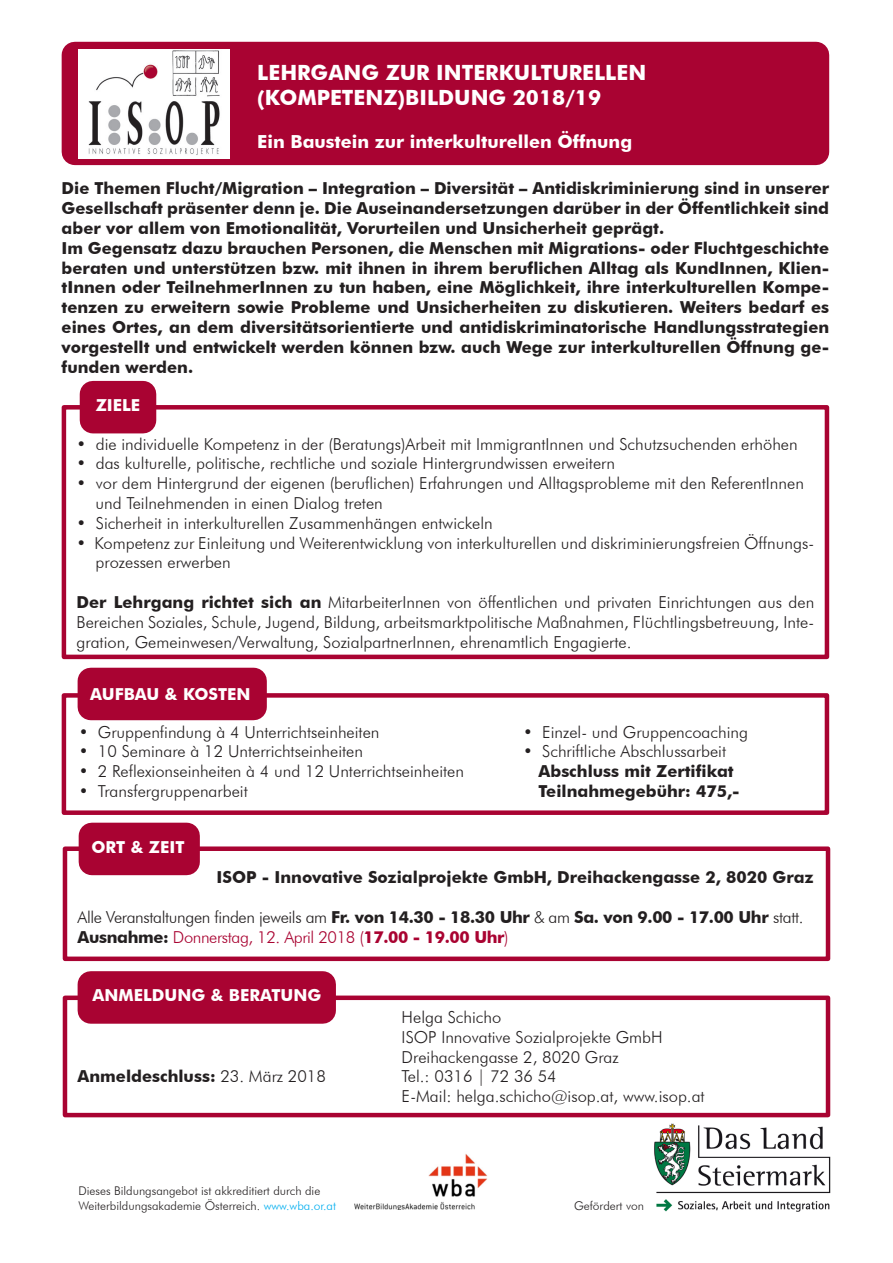
<style>
.page{position:relative;width:893px;height:1263px;background:#fff}
.page>*{position:absolute;margin:0;border:0;box-sizing:border-box;transform-origin:0 0}
.t1{font:700 21px/25.2px "Futura BT";color:#fff}
.t2{font:700 18px "Futura BT";color:#fff}
.t3{font:300 16.5px/19.8px "Futura BT";color:#231f20;text-align:justify}
.t4{font:700 16.5px/19.8px "Futura BT";color:#231f20;text-align:justify}
.t5{font:300 16.5px "Futura BT";letter-spacing:-.02em;color:#231f20}
.t6{font:300 16.5px "Futura BT";letter-spacing:-.02em;color:#a90331}
.t7{font:700 16.5px "Futura BT";color:#fff}
.t8{font:300 12px "Futura BT";color:#231f20}
.s1{font-weight:700}
.s2{font-weight:700;color:#231f20}
.s3{font-weight:300}
.s4{color:#00aeef}
</style>
<div class="page">
<div style="left:62px;top:42px;width:767px;height:123px;background:#a90332"></div>
<div style="left:63px;top:995px;width:767px;height:122px;background:#fff;border:4px solid #a90332"></div>
<div style="left:78px;top:971px;width:258px;height:53px;background:#a90332"></div>
<div style="left:63px;top:846px;width:767px;height:115px;background:#fff;border:4px solid #a90332"></div>
<div style="left:79px;top:823px;width:121px;height:52px;background:#a90332"></div>
<div style="left:62px;top:693px;width:767px;height:122px;border:4px solid #a90332"></div>
<img style="left:79px;top:50px;width:151px;height:108px">
<div style="left:62px;top:405px;width:767px;height:254px;background:#fff;border:4px solid #a90332"></div>
<div style="left:80px;top:381px;width:76px;height:52px;background:#a90332"></div>
<img style="left:654px;top:1123px;width:177px;height:89px">
<div style="left:78px;top:668px;width:189px;height:52px;background:#a90332"></div>
<img style="left:354px;top:1154px;width:134px;height:55px">
<p class="t1" style="left:257px;top:60px;width:390px">LEHRGANG ZUR INTERKULTURELLEN (KOMPETENZ)BILDUNG 2018/19</p>
<p class="t2" style="left:257px;top:131px;width:376px">Ein Baustein zur interkulturellen Öffnung</p>
<p class="t4" style="left:62px;top:178px;width:769px">Die Themen Flucht/Migration – Integration – Diversität – Antidiskriminierung sind in unserer Gesellschaft präsenter denn je. Die Auseinandersetzungen darüber in der Öffentlichkeit sind aber vor allem von Emotionalität, Vorurteilen und Unsicherheit geprägt.</p>
<p class="t4" style="left:62px;top:238px;width:769px">Im Gegensatz dazu brauchen Personen, die Menschen mit Migrations- oder Fluchtgeschichte beraten und unterstützen bzw. mit ihnen in ihrem beruflichen Alltag als KundInnen, Klien&shy;tInnen oder TeilnehmerInnen zu tun haben, eine Möglichkeit, ihre interkulturellen Kompe&shy;tenzen zu erweitern sowie Probleme und Unsicherheiten zu diskutieren. Weiters bedarf es eines Ortes, an dem diversitätsorientierte und antidiskriminatorische Handlungsstrategien vorgestellt und entwickelt werden können bzw. auch Wege zur interkulturellen Öffnung ge&shy;funden werden.</p>
<p class="t7" style="left:96px;top:395px;width:46px">ZIELE</p>
<p class="t3" style="left:77px;top:434px;width:723px">• die individuelle Kompetenz in der (Beratungs)Arbeit mit ImmigrantInnen und Schutzsuchenden erhöhen</p>
<p class="t3" style="left:77px;top:453px;width:540px">• das kulturelle, politische, rechtliche und soziale Hintergrundwissen erweitern</p>
<p class="t3" style="left:77px;top:473px;width:729px">• vor dem Hintergrund der eigenen (beruflichen) Erfahrungen und Alltagsprobleme mit den ReferentInnen</p>
<p class="t3" style="left:96px;top:493px;width:289px">und Teilnehmenden in einen Dialog treten</p>
<p class="t3" style="left:77px;top:513px;width:418px">• Sicherheit in interkulturellen Zusammenhängen entwickeln</p>
<p class="t3" style="left:77px;top:533px;width:739px">• Kompetenz zur Einleitung und Weiterentwicklung von interkulturellen und diskriminierungsfreien Öffnungs-</p>
<p class="t3" style="left:96px;top:552px;width:137px">prozessen erwerben</p>
<p class="t3" style="left:77px;top:592px;width:739px"><span class="s1">Der Lehrgang richtet sich an</span> MitarbeiterInnen von öffentlichen und privaten Einrichtungen aus den Bereichen Soziales, Schule, Jugend, Bildung, arbeitsmarktpolitische Maßnahmen, Flüchtlingsbetreuung, Inte&shy;gration, Gemeinwesen/Verwaltung, SozialpartnerInnen, ehrenamtlich Engagierte.</p>
<p class="t7" style="left:90px;top:684px;width:162px">AUFBAU &amp; KOSTEN</p>
<p class="t3" style="left:79px;top:722px;width:302px">• Gruppenfindung à 4 Unterrichtseinheiten</p>
<p class="t3" style="left:79px;top:741px;width:286px">• 10 Seminare à 12 Unterrichtseinheiten</p>
<p class="t3" style="left:79px;top:761px;width:387px">• 2 Reflexionseinheiten à 4 und 12 Unterrichtseinheiten</p>
<p class="t3" style="left:79px;top:781px;width:171px">• Transfergruppenarbeit</p>
<p class="t7" style="left:91px;top:837px;width:95px">ORT &amp; ZEIT</p>
<p class="t3" style="left:523px;top:722px;width:226px">• Einzel- und Gruppencoaching</p>
<p class="t3" style="left:523px;top:741px;width:205px">• Schriftliche Abschlussarbeit</p>
<p class="t4" style="left:538px;top:761px;width:197px">Abschluss mit Zertifikat</p>
<p class="t4" style="left:538px;top:781px;width:203px">Teilnahmegebühr: 475,-</p>
<p class="t4" style="left:217px;top:867px;width:599px">ISOP - Innovative Sozialprojekte GmbH, Dreihackengasse 2, 8020 Graz</p>
<p class="t5" style="left:78px;top:907px;width:727px">Alle Veranstaltungen finden jeweils am <span class="s1">Fr. von 14.30 - 18.30 Uhr</span> &amp; am <span class="s1">Sa. von 9.00 - 17.00 Uhr</span> statt.</p>
<p class="t6" style="left:78px;top:927px;width:433px"><span class="s2">Ausnahme:</span> Donnerstag, 12. April 2018 (<span class="s1">17.00 - 19.00 Uhr</span>)</p>
<p class="t7" style="left:92px;top:985px;width:230px">ANMELDUNG &amp; BERATUNG</p>
<p class="t3" style="left:402px;top:1007px;width:101px">Helga Schicho</p>
<p class="t3" style="left:402px;top:1027px;width:263px">ISOP Innovative Sozialprojekte GmbH</p>
<p class="t3" style="left:402px;top:1047px;width:219px">Dreihackengasse 2, 8020 Graz</p>
<p class="t4" style="left:78px;top:1066px;width:250px">Anmeldeschluss: <span class="s3">23. März 2018</span></p>
<p class="t3" style="left:402px;top:1066px;width:157px">Tel.: 0316 | 72 36 54</p>
<p class="t3" style="left:402px;top:1086px;width:305px">E-Mail: helga.schicho@isop.at, www.isop.at</p>
<p class="t8" style="left:78px;top:1184px;width:243px">Dieses Bildungsangebot ist akkreditiert durch die</p>
<p class="t8" style="left:78px;top:1198px;width:259px">Weiterbildungsakademie Österreich. <span class="s4">www.wba.or.at</span></p>
<p class="t8" style="left:574px;top:1198px;width:72px">Gefördert von</p>
</div>
